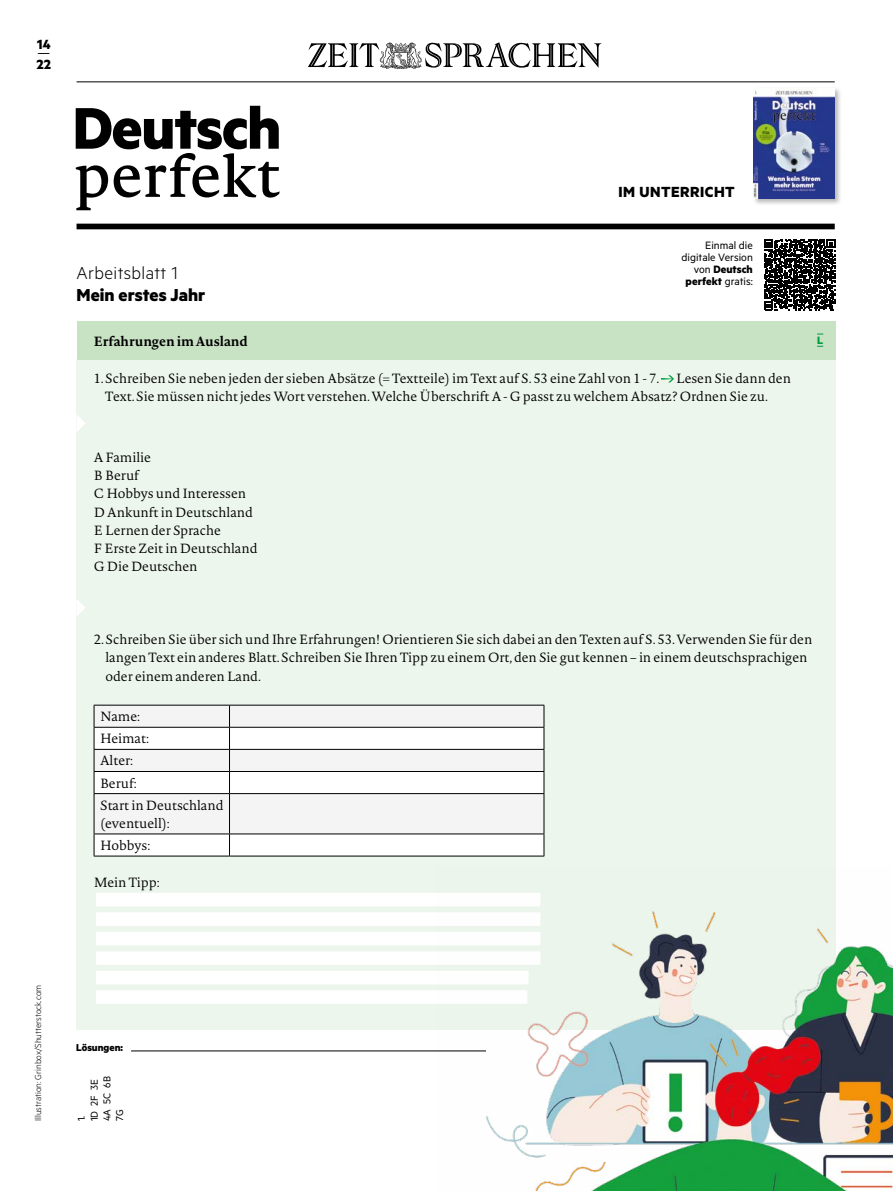
<style>
.page{position:relative;width:893px;height:1191px;background:#fff}
.page>*{position:absolute;margin:0;border:0;box-sizing:border-box;transform-origin:0 0}
.t1{font:700 19.5px "Metric";color:#000}
.t2{font:300 19.5px "Metric";letter-spacing:.02em;color:#000}
.t3{font:700 16.5px "Metric";letter-spacing:.03em;color:#000}
.t4{font:700 15px "Metric";color:#000}
.t5{font:15px "Metric";color:#000}
.t6{font:300 13.2px/18.3px "Novel Pro";letter-spacing:-.005em;color:#000}
.t7{font:700 13.2px "Novel Pro";letter-spacing:-.005em;color:#000}
.t8{font:12px/12px "Metric";color:#000;text-align:right}
.t9{font:700 12px "Metric";color:#009e3d}
.t10{font:11.25px/12.8px "Metric";color:#000}
.t11{font:700 11.25px "Metric";color:#000}
.t12{font:300 9.75px "Metric";color:#000}
.s1{font-weight:700}
</style>
<div class="page">
<div style="left:77px;top:224px;width:758px;height:5px;background:#000"></div>
<svg style="left:76px;top:106px;width:204px;height:104px"></svg>
<hr style="left:77px;top:82px;width:758px;height:1px;background:#000">
<svg style="left:308px;top:42px;width:293px;height:27px"></svg>
<div style="left:752px;top:87px;width:90px;height:119px;background:#000;opacity:.29"></div>
<img style="left:754px;top:88px;width:81px;height:111px">
<div style="left:77px;top:359px;width:759px;height:670px;background:#edf6ed"></div>
<svg style="left:77px;top:415px;width:8px;height:16px"></svg>
<div style="left:77px;top:321px;width:759px;height:39px;background:#c8e2c4"></div>
<svg style="left:661px;top:375px;width:13px;height:7px"></svg>
<div style="left:96px;top:893px;width:444px;height:13px;background:#fff"></div>
<div style="left:96px;top:912px;width:444px;height:14px;background:#fff"></div>
<div style="left:96px;top:932px;width:444px;height:13px;background:#fff"></div>
<div style="left:96px;top:951px;width:444px;height:14px;background:#fff"></div>
<div style="left:96px;top:971px;width:433px;height:13px;background:#fff"></div>
<div style="left:96px;top:990px;width:431px;height:14px;background:#fff"></div>
<svg style="left:95px;top:706px;width:449px;height:21px"></svg>
<svg style="left:95px;top:728px;width:449px;height:128px"></svg>
<hr style="left:94px;top:705px;width:135px;height:1px;background:#000">
<hr style="left:230px;top:705px;width:314px;height:1px;background:#000">
<hr style="left:94px;top:727px;width:135px;height:1px;background:#000">
<hr style="left:230px;top:727px;width:314px;height:1px;background:#000">
<hr style="left:94px;top:749px;width:135px;height:1px;background:#000">
<hr style="left:230px;top:749px;width:314px;height:1px;background:#000">
<hr style="left:94px;top:771px;width:135px;height:1px;background:#000">
<svg style="left:94px;top:705px;width:1px;height:88px"></svg>
<hr style="left:230px;top:771px;width:314px;height:1px;background:#000">
<svg style="left:229px;top:705px;width:1px;height:88px"></svg>
<svg style="left:544px;top:705px;width:1px;height:88px"></svg>
<hr style="left:94px;top:793px;width:135px;height:1px;background:#000">
<hr style="left:94px;top:794px;width:1px;height:39px;background:#000">
<hr style="left:230px;top:793px;width:314px;height:1px;background:#000">
<hr style="left:229px;top:794px;width:1px;height:39px;background:#000">
<hr style="left:544px;top:794px;width:1px;height:39px;background:#000">
<hr style="left:94px;top:833px;width:135px;height:1px;background:#000">
<svg style="left:94px;top:834px;width:1px;height:21px"></svg>
<hr style="left:230px;top:833px;width:314px;height:1px;background:#000">
<svg style="left:229px;top:834px;width:1px;height:21px"></svg>
<svg style="left:544px;top:834px;width:1px;height:21px"></svg>
<hr style="left:94px;top:855px;width:135px;height:1px;background:#000">
<hr style="left:230px;top:855px;width:314px;height:1px;background:#000">
<hr style="left:131px;top:1050px;width:355px;height:1px;background:#000">
<svg style="left:764px;top:239px;width:71px;height:71px"></svg>
<img style="left:435px;top:911px;width:458px;height:280px">
<svg style="left:76px;top:598px;width:9px;height:19px"></svg>
<p class="t4" style="left:37px;top:35px;width:15px">14</p>
<p class="t5" style="left:37px;top:45px;width:14px">—</p>
<p class="t4" style="left:37px;top:55px;width:16px">22</p>
<h1 class="t2" style="left:77px;top:261px;width:103px">Arbeitsblatt 1</h1>
<h1 class="t1" style="left:77px;top:282px;width:130px">Mein erstes Jahr</h1>
<p class="t3" style="left:619px;top:182px;width:118px">IM UNTERRICHT</p>
<p class="t8" style="left:682px;top:239px;width:73px">Einmal die digitale Version von <span class="s1">Deutsch perfekt</span> gratis:</p>
<p class="t7" style="left:94px;top:331px;width:156px">Erfahrungen im Ausland</p>
<p class="t9" style="left:817px;top:333px;width:8px">L</p>
<p class="t6" style="left:94px;top:368px;width:567px">1. Schreiben Sie neben jeden der sieben Absätze (= Textteile) im Text auf S. 53 eine Zahl von 1 - 7.</p>
<p class="t6" style="left:105px;top:368px;width:687px;text-indent:571px">Lesen Sie dann den<br>Text. Sie müssen nicht jedes Wort verstehen. Welche Überschrift A - G passt zu welchem Absatz? Ordnen Sie zu.</p>
<p class="t6" style="left:94px;top:447px;width:165px">A Familie<br>B Beruf<br>C Hobbys und Interessen<br>D Ankunft in Deutschland<br>E Lernen der Sprache<br>F Erste Zeit in Deutschland<br>G Die Deutschen</p>
<p class="t6" style="left:106px;top:630px;width:708px;text-indent:-12px">2. Schreiben Sie über sich und Ihre Erfahrungen! Orientieren Sie sich dabei an den Texten auf S. 53. Verwenden Sie für den langen Text ein anderes Blatt. Schreiben Sie Ihren Tipp zu einem Ort, den Sie gut kennen – in einem deutschsprachigen oder einem anderen Land.</p>
<p class="t6" style="left:100px;top:705px;width:125px;line-height:22px">Name:<br>Heimat:<br>Alter:<br>Beruf:<br>Start in Deutschland</p>
<p class="t6" style="left:100px;top:811px;width:71px;line-height:22px">(eventuell):<br>Hobbys:</p>
<p class="t6" style="left:94px;top:872px;width:67px">Mein Tipp:</p>
<p class="t12" style="left:33px;top:1121px;width:138px;rotate:-90deg">Illustration: Grinbox/Shutterstock.com</p>
<p class="t11" style="left:76px;top:1040px;width:49px">Lösungen:</p>
<p class="t10" style="left:75px;top:1121px;width:46px;rotate:-90deg">1.<br>1D 2F 3E<br>4A 5C 6B<br>7G</p>
</div>
